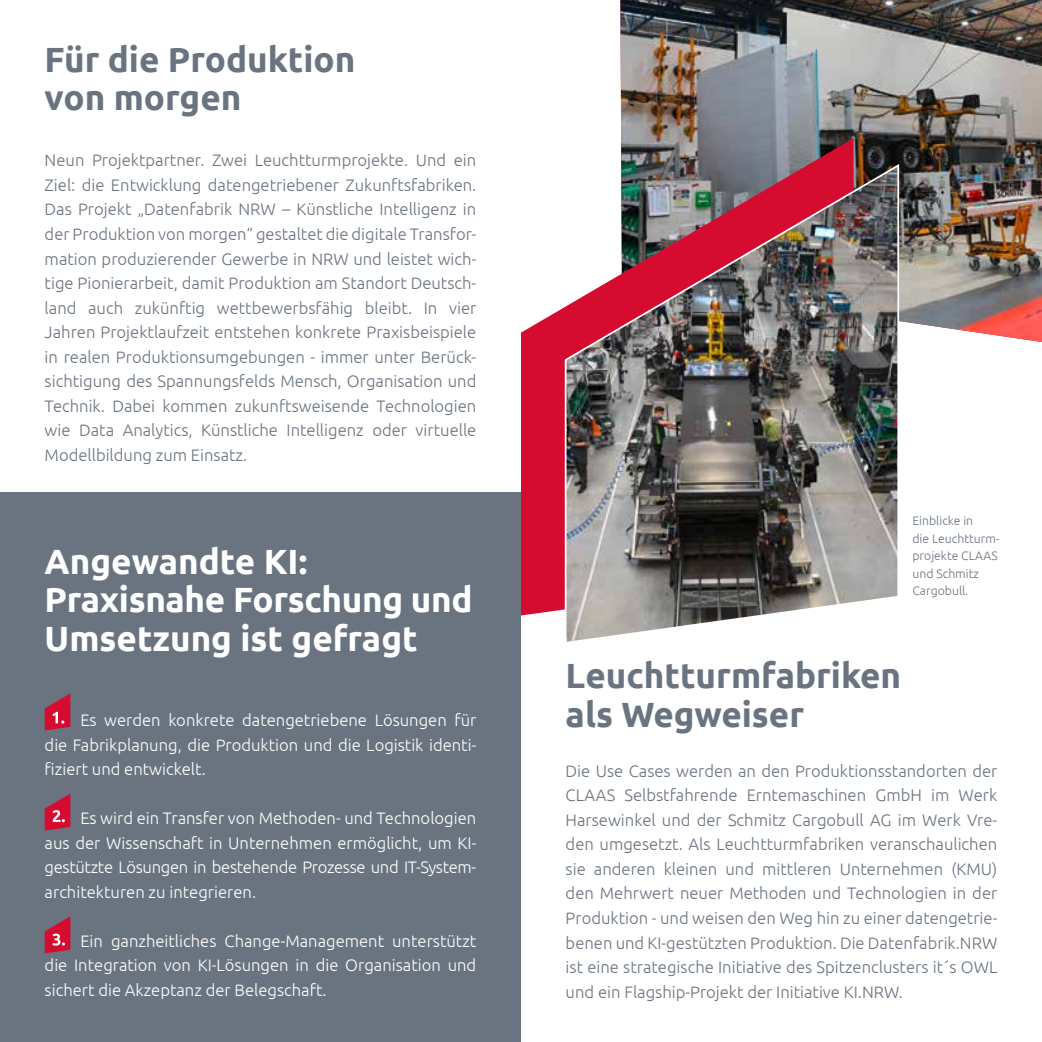
<style>
.page{position:relative;width:1042px;height:1042px;background:#fff}
.page>*{position:absolute;margin:0;border:0;box-sizing:border-box;transform-origin:0 0}
.t1{font:700 35px/38.5px "Ubuntu";color:#6a7480}
.t2{font:700 35px/38.5px "Ubuntu";color:#fff}
.t3{font:300 16.62px/24.5px "Ubuntu";color:#6a7480;text-align:justify}
.t4{font:300 16.62px/24.5px "Ubuntu";color:#fff;text-align:justify}
.t5{font:300 12.25px/17.5px "Ubuntu";color:#6a7480}
</style>
<div class="page">
<img style="left:620px;top:0;width:422px;height:342px">
<svg style="left:521px;top:138px;width:332px;height:477px"></svg>
<img style="left:564px;top:163px;width:336px;height:479px">
<div style="left:0;top:493px;width:521px;height:549px;background:#6a7480"></div>
<svg style="left:45px;top:693px;width:25px;height:37px"></svg>
<svg style="left:45px;top:793px;width:25px;height:37px"></svg>
<svg style="left:45px;top:916px;width:25px;height:37px"></svg>
<h1 class="t1" style="left:45px;top:40px;width:312px">Für die Produktion von morgen</h1>
<p class="t3" style="left:45px;top:148px;width:433px">Neun Projektpartner. Zwei Leuchtturmprojekte. Und ein Ziel: die Entwicklung datengetriebener Zukunftsfabriken.<br>Das Projekt „Datenfabrik NRW – Künstliche Intelligenz in der Produktion von morgen“ gestaltet die digitale Transfor&shy;mation produzierender Gewerbe in NRW und leistet wich&shy;tige Pionierarbeit, damit Produktion am Standort Deutsch&shy;land auch zukünftig wettbewerbsfähig bleibt. In vier Jahren Projektlaufzeit entstehen konkrete Praxisbeispiele in realen Produktionsumgebungen - immer unter Berück&shy;sichtigung des Spannungsfelds Mensch, Organisation und Technik. Dabei kommen zukunftsweisende Technologien wie Data Analytics, Künstliche Intelligenz oder virtuelle Modellbildung zum Einsatz.</p>
<h1 class="t2" style="left:45px;top:542px;width:429px">Angewandte KI:<br>Praxisnahe Forschung und<br>Umsetzung ist gefragt</h1>
<p class="t4" style="left:45px;top:707px;width:433px;text-indent:36px">Es werden konkrete datengetriebene Lösungen für die Fabrikplanung, die Produktion und die Logistik identi&shy;fiziert und entwickelt.</p>
<p class="t4" style="left:45px;top:805px;width:433px;text-indent:36px">Es wird ein Transfer von Methoden- und Technologien aus der Wissenschaft in Unternehmen ermöglicht, um KI&shy;gestützte Lösungen in bestehende Prozesse und IT-System&shy;architekturen zu integrieren.</p>
<p class="t4" style="left:45px;top:928px;width:433px;text-indent:36px">Ein ganzheitliches Change-Management unterstützt die Integration von KI-Lösungen in die Organisation und sichert die Akzeptanz der Belegschaft.</p>
<p class="t5" style="left:912px;top:512px;width:89px">Einblicke in<br>die Leuchtturm&shy;projekte CLAAS und Schmitz<br>Cargobull.</p>
<h1 class="t1" style="left:566px;top:656px;width:337px">Leuchtturmfabriken als Wegweiser</h1>
<p class="t3" style="left:566px;top:758px;width:433px">Die Use Cases werden an den Produktionsstandorten der CLAAS Selbstfahrende Erntemaschinen GmbH im Werk Harsewinkel und der Schmitz Cargobull AG im Werk Vre&shy;den umgesetzt. Als Leuchtturmfabriken veranschaulichen sie anderen kleinen und mittleren Unternehmen (KMU) den Mehrwert neuer Methoden und Technologien in der Produktion - und weisen den Weg hin zu einer datengetrie&shy;benen und KI-gestützten Produktion. Die Datenfabrik.NRW ist eine strategische Initiative des Spitzenclusters it´s OWL und ein Flagship-Projekt der Initiative KI.NRW.</p>
</div>
